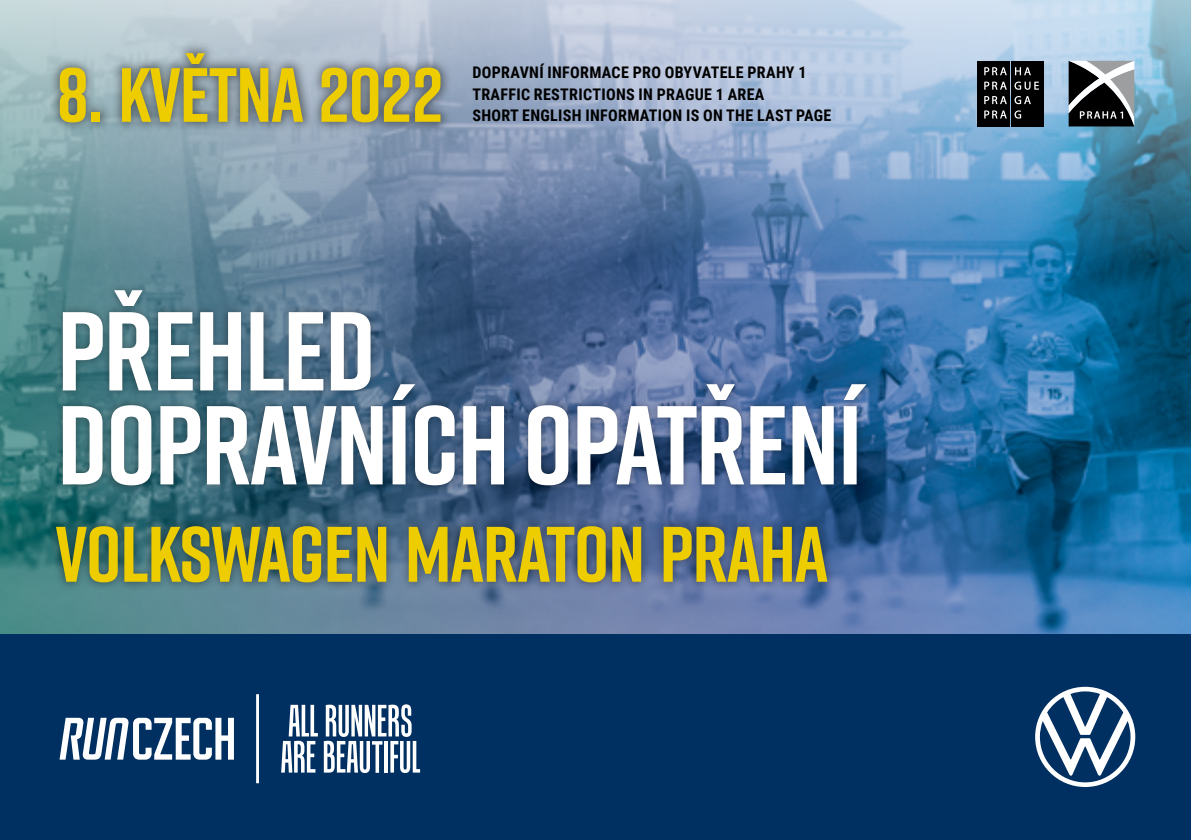
<style>
.page{position:relative;width:1191px;height:840px;background:#fff}
.page>*{position:absolute;margin:0;border:0;box-sizing:border-box;transform-origin:0 0}
.t1{font:700 111.8px/93.8px "Rift";letter-spacing:-.015em;color:#fff}
.t2{font:700 78.4px "Rift";letter-spacing:-.01em;color:#eecd00}
.t3{font:700 76.4px "Rift";letter-spacing:-.01em;color:#eecd00}
.t4{font:700 16px/21.6px "Roboto Condensed";letter-spacing:.02em;color:#000}
</style>
<div class="page">
<img style="left:0;top:274px;width:1191px;height:360px">
<svg style="left:0;top:0;width:1191px;height:274px;background:#83a2be"></svg>
<div style="left:0;top:634px;width:1191px;height:205px;background:#003061"></div>
<svg style="left:60px;top:717px;width:174px;height:42px"></svg>
<div style="left:256px;top:693px;width:3px;height:89px;border:1px solid #fff"></div>
<svg style="left:281px;top:704px;width:37px;height:68px"></svg>
<svg style="left:324px;top:704px;width:96px;height:68px"></svg>
<div style="left:58px;top:284px;width:816px;height:208px;background:#000;opacity:.35"></div>
<div style="left:47px;top:518px;width:788px;height:72px;background:#000;opacity:.45"></div>
<div style="left:48px;top:42px;width:404px;height:92px;background:#000;opacity:.45"></div>
<div style="left:978px;top:61px;width:32px;height:65px;background:#000"></div>
<div style="left:1011px;top:61px;width:32px;height:65px;background:#000"></div>
<svg style="left:984px;top:67px;width:22px;height:8px"></svg>
<svg style="left:1015px;top:67px;width:16px;height:8px"></svg>
<svg style="left:984px;top:82px;width:22px;height:8px"></svg>
<svg style="left:1014px;top:81px;width:25px;height:9px"></svg>
<svg style="left:984px;top:96px;width:22px;height:8px"></svg>
<svg style="left:1014px;top:96px;width:17px;height:8px"></svg>
<svg style="left:984px;top:110px;width:22px;height:8px"></svg>
<svg style="left:1014px;top:110px;width:7px;height:8px"></svg>
<svg style="left:1068px;top:61px;width:66px;height:65px"></svg>
<svg style="left:1035px;top:686px;width:100px;height:100px"></svg>
<h3 class="t3" style="left:57px;top:40px;width:388px">8. KVĚTNA 2022</h3>
<p class="t4" style="left:472px;top:61px;width:360px">DOPRAVNÍ INFORMACE PRO OBYVATELE PRAHY 1<br>TRAFFIC RESTRICTIONS IN PRAGUE 1 AREA<br>SHORT ENGLISH INFORMATION IS ON THE LAST PAGE</p>
<h1 class="t1" style="left:57px;top:302px;width:807px">PŘEHLED<br>DOPRAVNÍCH OPATŘENÍ</h1>
<h2 class="t2" style="left:55px;top:498px;width:774px">VOLKSWAGEN MARATON PRAHA</h2>
</div>
